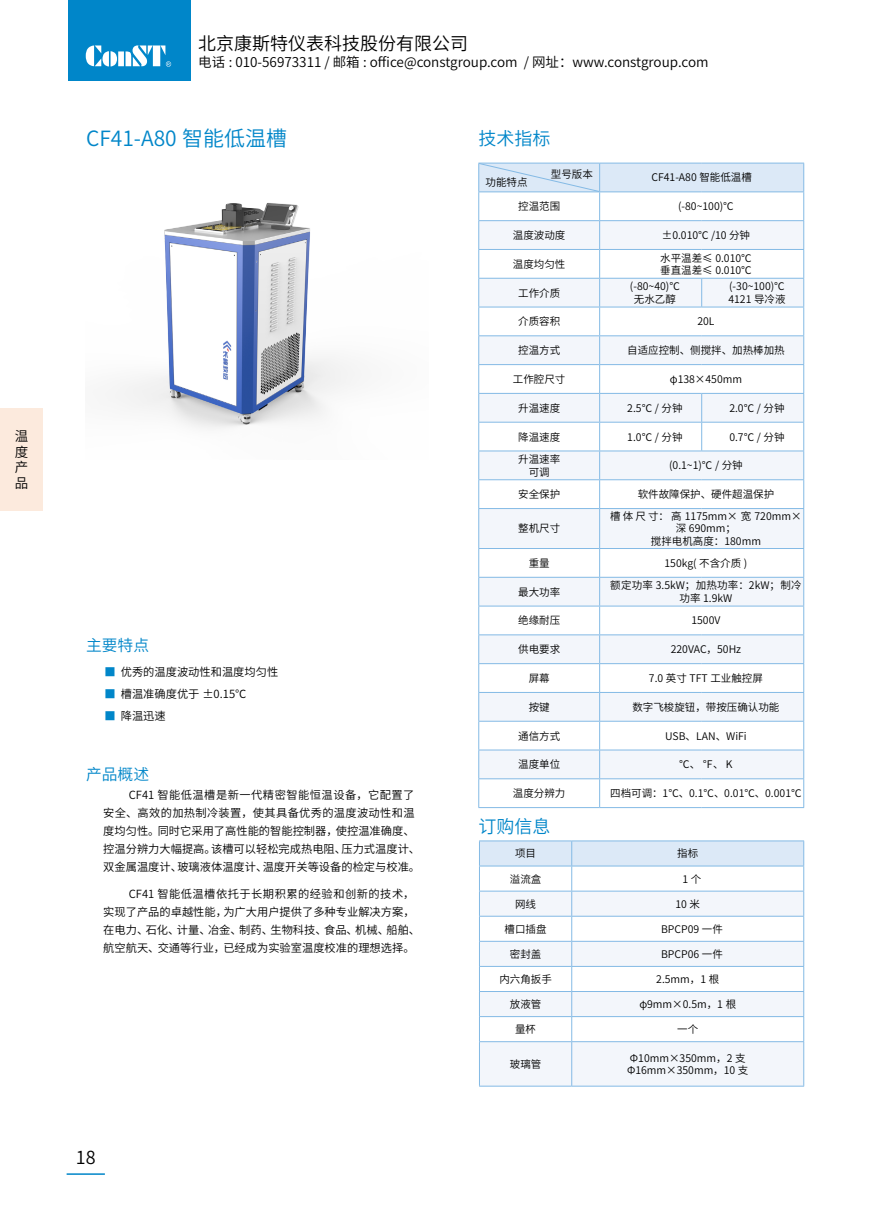
<style>
.page{position:relative;width:893px;height:1212px;background:#fff}
.page>*{position:absolute;margin:0;border:0;box-sizing:border-box;transform-origin:0 0}
.t1{font:21px "Source Han Sans CN";color:#0086c9}
.t2{font:18px "Source Han Sans CN";color:#000}
.t3{font:18px "Source Han Sans CN";color:#0086c9}
.t4{font:15.75px "Source Han Sans CN";color:#0086c9}
.t5{font:13.5px/15.5px "Source Han Sans CN";color:#000;text-align:justify}
.t6{font:11.25px/18px "Source Han Sans CN";color:#000}
.t7{font:10.5px/12.6px "Source Han Sans CN";color:#000;text-align:center}
.s1{color:#0086c9}
</style>
<div class="page">
<div style="left:0;top:408px;width:43px;height:102px;background:#fceadd"></div>
<div style="left:68px;top:0;width:122px;height:80px;background:#0086c9"></div>
<svg style="left:86px;top:45px;width:85px;height:22px"></svg>
<hr style="left:67px;top:1173px;width:38px;height:2px;background:#0086c9">
<img style="left:115px;top:203px;width:240px;height:226px">
<svg style="left:479px;top:509px;width:324px;height:269px;fill:#f3f6fb"></svg>
<hr style="left:478px;top:508px;width:122px;height:1px;background:#84bae5">
<hr style="left:600px;top:508px;width:102px;height:1px;background:#84bae5">
<hr style="left:702px;top:508px;width:102px;height:1px;background:#84bae5">
<hr style="left:478px;top:509px;width:1px;height:39px;background:#84bae5">
<svg style="left:478px;top:549px;width:1px;height:258px"></svg>
<hr style="left:478px;top:548px;width:122px;height:1px;background:#84bae5">
<hr style="left:478px;top:577px;width:122px;height:1px;background:#84bae5">
<hr style="left:478px;top:606px;width:122px;height:1px;background:#84bae5">
<hr style="left:478px;top:634px;width:122px;height:1px;background:#84bae5">
<hr style="left:478px;top:663px;width:122px;height:1px;background:#84bae5">
<hr style="left:478px;top:692px;width:122px;height:1px;background:#84bae5">
<hr style="left:478px;top:721px;width:122px;height:1px;background:#84bae5">
<hr style="left:478px;top:750px;width:122px;height:1px;background:#84bae5">
<hr style="left:478px;top:778px;width:122px;height:1px;background:#84bae5">
<hr style="left:478px;top:807px;width:122px;height:1px;background:#84bae5">
<hr style="left:599px;top:509px;width:1px;height:39px;background:#84bae5">
<svg style="left:599px;top:549px;width:1px;height:258px"></svg>
<hr style="left:600px;top:548px;width:102px;height:1px;background:#84bae5">
<hr style="left:702px;top:548px;width:102px;height:1px;background:#84bae5">
<hr style="left:600px;top:577px;width:102px;height:1px;background:#84bae5">
<hr style="left:702px;top:577px;width:102px;height:1px;background:#84bae5">
<hr style="left:600px;top:606px;width:102px;height:1px;background:#84bae5">
<hr style="left:702px;top:606px;width:102px;height:1px;background:#84bae5">
<hr style="left:600px;top:634px;width:102px;height:1px;background:#84bae5">
<hr style="left:702px;top:634px;width:102px;height:1px;background:#84bae5">
<hr style="left:600px;top:663px;width:102px;height:1px;background:#84bae5">
<hr style="left:702px;top:663px;width:102px;height:1px;background:#84bae5">
<hr style="left:600px;top:692px;width:102px;height:1px;background:#84bae5">
<hr style="left:702px;top:692px;width:102px;height:1px;background:#84bae5">
<hr style="left:600px;top:721px;width:102px;height:1px;background:#84bae5">
<hr style="left:702px;top:721px;width:102px;height:1px;background:#84bae5">
<hr style="left:600px;top:750px;width:102px;height:1px;background:#84bae5">
<hr style="left:702px;top:750px;width:102px;height:1px;background:#84bae5">
<hr style="left:600px;top:778px;width:102px;height:1px;background:#84bae5">
<hr style="left:702px;top:778px;width:102px;height:1px;background:#84bae5">
<hr style="left:600px;top:807px;width:102px;height:1px;background:#84bae5">
<hr style="left:702px;top:807px;width:102px;height:1px;background:#84bae5">
<hr style="left:803px;top:509px;width:1px;height:39px;background:#84bae5">
<svg style="left:803px;top:549px;width:1px;height:258px"></svg>
<svg style="left:478px;top:163px;width:326px;height:345px"></svg>
<div style="left:480px;top:1042px;width:323px;height:44px;background:#f3f6fb"></div>
<hr style="left:479px;top:840px;width:93px;height:1px;background:#84bae5">
<hr style="left:572px;top:840px;width:232px;height:1px;background:#84bae5">
<hr style="left:479px;top:1042px;width:1px;height:44px;background:#84bae5">
<svg style="left:479px;top:841px;width:325px;height:200px"></svg>
<hr style="left:571px;top:1042px;width:1px;height:44px;background:#84bae5">
<hr style="left:803px;top:1042px;width:1px;height:44px;background:#84bae5">
<hr style="left:479px;top:866px;width:93px;height:1px;background:#84bae5">
<hr style="left:479px;top:891px;width:93px;height:1px;background:#84bae5">
<hr style="left:479px;top:916px;width:93px;height:1px;background:#84bae5">
<hr style="left:479px;top:941px;width:93px;height:1px;background:#84bae5">
<hr style="left:479px;top:966px;width:93px;height:1px;background:#84bae5">
<hr style="left:479px;top:991px;width:93px;height:1px;background:#84bae5">
<hr style="left:479px;top:1016px;width:93px;height:1px;background:#84bae5">
<hr style="left:479px;top:1041px;width:93px;height:1px;background:#84bae5">
<hr style="left:479px;top:1086px;width:93px;height:1px;background:#84bae5">
<hr style="left:572px;top:866px;width:232px;height:1px;background:#84bae5">
<hr style="left:572px;top:891px;width:232px;height:1px;background:#84bae5">
<hr style="left:572px;top:916px;width:232px;height:1px;background:#84bae5">
<hr style="left:572px;top:941px;width:232px;height:1px;background:#84bae5">
<hr style="left:572px;top:966px;width:232px;height:1px;background:#84bae5">
<hr style="left:572px;top:991px;width:232px;height:1px;background:#84bae5">
<hr style="left:572px;top:1016px;width:232px;height:1px;background:#84bae5">
<hr style="left:572px;top:1041px;width:232px;height:1px;background:#84bae5">
<hr style="left:572px;top:1086px;width:232px;height:1px;background:#84bae5">
<p class="t5" style="left:15px;top:429px;width:15px">温度产品</p>
<h2 class="t2" style="left:198px;top:33px;width:272px">北京康斯特仪表科技股份有限公司</h2>
<p class="t5" style="left:198px;top:55px;width:512px">电话 : 010-56973311 / 邮箱 : office@constgroup.com / 网址：www.constgroup.com</p>
<h1 class="t1" style="left:86px;top:127px;width:202px">CF41-A80 智能低温槽</h1>
<h3 class="t4" style="left:86px;top:637px;width:64px">主要特点</h3>
<p class="t6" style="left:105px;top:663px;width:175px"><span class="s1">■</span> 优秀的温度波动性和温度均匀性</p>
<p class="t6" style="left:105px;top:685px;width:143px"><span class="s1">■</span> 槽温准确度优于 ±0.15℃</p>
<p class="t6" style="left:105px;top:707px;width:63px"><span class="s1">■</span> 降温迅速</p>
<h3 class="t4" style="left:86px;top:765px;width:64px">产品概述</h3>
<p class="t6" style="left:103px;top:786px;width:318px;text-indent:26px">CF41 智能低温槽是新一代精密智能恒温设备，它配置了安全、高效的加热制冷装置，使其具备优秀的温度波动性和温度均匀性。同时它采用了高性能的智能控制器，使控温准确度、控温分辨力大幅提高。该槽可以轻松完成热电阻、压力式温度计、双金属温度计、玻璃液体温度计、温度开关等设备的检定与校准。</p>
<p class="t6" style="left:103px;top:885px;width:318px;text-indent:26px">CF41 智能低温槽依托于长期积累的经验和创新的技术，实现了产品的卓越性能，为广大用户提供了多种专业解决方案，在电力、石化、计量、冶金、制药、生物科技、食品、机械、船舶、航空航天、交通等行业，已经成为实验室温度校准的理想选择。</p>
<h2 class="t2" style="left:76px;top:1147px;width:21px">18</h2>
<h2 class="t3" style="left:478px;top:129px;width:73px">技术指标</h2>
<p class="t7" style="left:551px;top:169px;width:43px">型号版本</p>
<p class="t7" style="left:651px;top:172px;width:102px">CF41-A80 智能低温槽</p>
<p class="t7" style="left:518px;top:200px;width:43px">控温范围</p>
<p class="t7" style="left:678px;top:200px;width:57px">(-80~100)℃</p>
<p class="t7" style="left:513px;top:229px;width:54px">温度波动度</p>
<p class="t7" style="left:662px;top:229px;width:90px">±0.010℃ /10 分钟</p>
<p class="t7" style="left:513px;top:258px;width:54px">温度均匀性</p>
<p class="t7" style="left:660px;top:252px;width:93px;text-align:left">水平温差≤ 0.010℃垂直温差≤ 0.010℃</p>
<p class="t7" style="left:518px;top:287px;width:43px">工作介质</p>
<p class="t7" style="left:630px;top:280px;width:51px">(-80~40)℃无水乙醇</p>
<p class="t7" style="left:728px;top:280px;width:59px;text-align:left">(-30~100)℃<br>4121 导冷液</p>
<p class="t7" style="left:518px;top:315px;width:43px">介质容积</p>
<p class="t7" style="left:697px;top:315px;width:19px">20L</p>
<p class="t7" style="left:518px;top:344px;width:43px">控温方式</p>
<p class="t7" style="left:627px;top:344px;width:159px">自适应控制、侧搅拌、加热棒加热</p>
<p class="t7" style="left:513px;top:373px;width:54px">工作腔尺寸</p>
<p class="t7" style="left:670px;top:373px;width:74px">φ138×450mm</p>
<p class="t7" style="left:518px;top:402px;width:43px">升温速度</p>
<p class="t7" style="left:627px;top:402px;width:57px">2.5℃ / 分钟</p>
<p class="t7" style="left:729px;top:402px;width:57px">2.0℃ / 分钟</p>
<p class="t7" style="left:518px;top:431px;width:43px">降温速度</p>
<p class="t7" style="left:627px;top:431px;width:57px">1.0℃ / 分钟</p>
<p class="t7" style="left:729px;top:431px;width:57px">0.7℃ / 分钟</p>
<p class="t7" style="left:518px;top:453px;width:43px">升温速率可调</p>
<p class="t7" style="left:669px;top:459px;width:75px">(0.1~1)℃ / 分钟</p>
<p class="t7" style="left:518px;top:488px;width:43px">安全保护</p>
<p class="t7" style="left:638px;top:488px;width:138px">软件故障保护、硬件超温保护</p>
<p class="t7" style="left:518px;top:522px;width:43px">整机尺寸</p>
<p class="t7" style="left:485px;top:176px;width:43px">功能特点</p>
<p class="t7" style="left:610px;top:510px;width:193px">槽体尺寸：高 1175mm× 宽 720mm×深 690mm；<br>搅拌电机高度：180mm</p>
<p class="t7" style="left:529px;top:557px;width:22px">重量</p>
<p class="t7" style="left:664px;top:557px;width:84px">150kg( 不含介质 )</p>
<p class="t7" style="left:518px;top:586px;width:43px">最大功率</p>
<p class="t7" style="left:610px;top:579px;width:193px">额定功率 3.5kW；加热功率：2kW；制冷功率 1.9kW</p>
<p class="t7" style="left:518px;top:614px;width:43px">绝缘耐压</p>
<p class="t7" style="left:691px;top:614px;width:31px">1500V</p>
<p class="t7" style="left:518px;top:643px;width:43px">供电要求</p>
<p class="t7" style="left:671px;top:643px;width:72px">220VAC，50Hz</p>
<p class="t7" style="left:529px;top:672px;width:22px">屏幕</p>
<p class="t7" style="left:649px;top:672px;width:115px">7.0 英寸 TFT 工业触控屏</p>
<p class="t7" style="left:529px;top:701px;width:22px">按键</p>
<p class="t7" style="left:632px;top:701px;width:148px">数字飞梭旋钮，带按压确认功能</p>
<p class="t7" style="left:518px;top:730px;width:43px">通信方式</p>
<p class="t7" style="left:665px;top:730px;width:83px">USB、LAN、WiFi</p>
<p class="t7" style="left:518px;top:758px;width:43px">温度单位</p>
<p class="t7" style="left:679px;top:758px;width:55px">℃、 ℉、 K</p>
<p class="t7" style="left:513px;top:787px;width:54px">温度分辨力</p>
<p class="t7" style="left:610px;top:787px;width:193px">四档可调：1℃、0.1℃、0.01℃、0.001℃</p>
<h2 class="t3" style="left:478px;top:816px;width:73px">订购信息</h2>
<p class="t7" style="left:515px;top:847px;width:22px">项目</p>
<p class="t7" style="left:677px;top:847px;width:22px">指标</p>
<p class="t7" style="left:510px;top:873px;width:33px">溢流盒</p>
<p class="t7" style="left:683px;top:873px;width:20px">1个</p>
<p class="t7" style="left:515px;top:898px;width:22px">网线</p>
<p class="t7" style="left:675px;top:898px;width:26px">10 米</p>
<p class="t7" style="left:505px;top:923px;width:43px">槽口插盘</p>
<p class="t7" style="left:661px;top:923px;width:63px">BPCP09 一件</p>
<p class="t7" style="left:510px;top:948px;width:33px">密封盖</p>
<p class="t7" style="left:661px;top:948px;width:63px">BPCP06 一件</p>
<p class="t7" style="left:499px;top:973px;width:54px">内六角扳手</p>
<p class="t7" style="left:656px;top:973px;width:65px">2.5mm，1 根</p>
<p class="t7" style="left:510px;top:998px;width:33px">放液管</p>
<p class="t7" style="left:639px;top:998px;width:98px">φ9mm×0.5m，1 根</p>
<p class="t7" style="left:515px;top:1023px;width:22px">量杯</p>
<p class="t7" style="left:677px;top:1023px;width:22px">一个</p>
<p class="t7" style="left:510px;top:1058px;width:33px">玻璃管</p>
<p class="t7" style="left:627px;top:1052px;width:123px;text-align:left">Φ10mm×350mm，2 支<br>Φ16mm×350mm，10 支</p>
</div>
